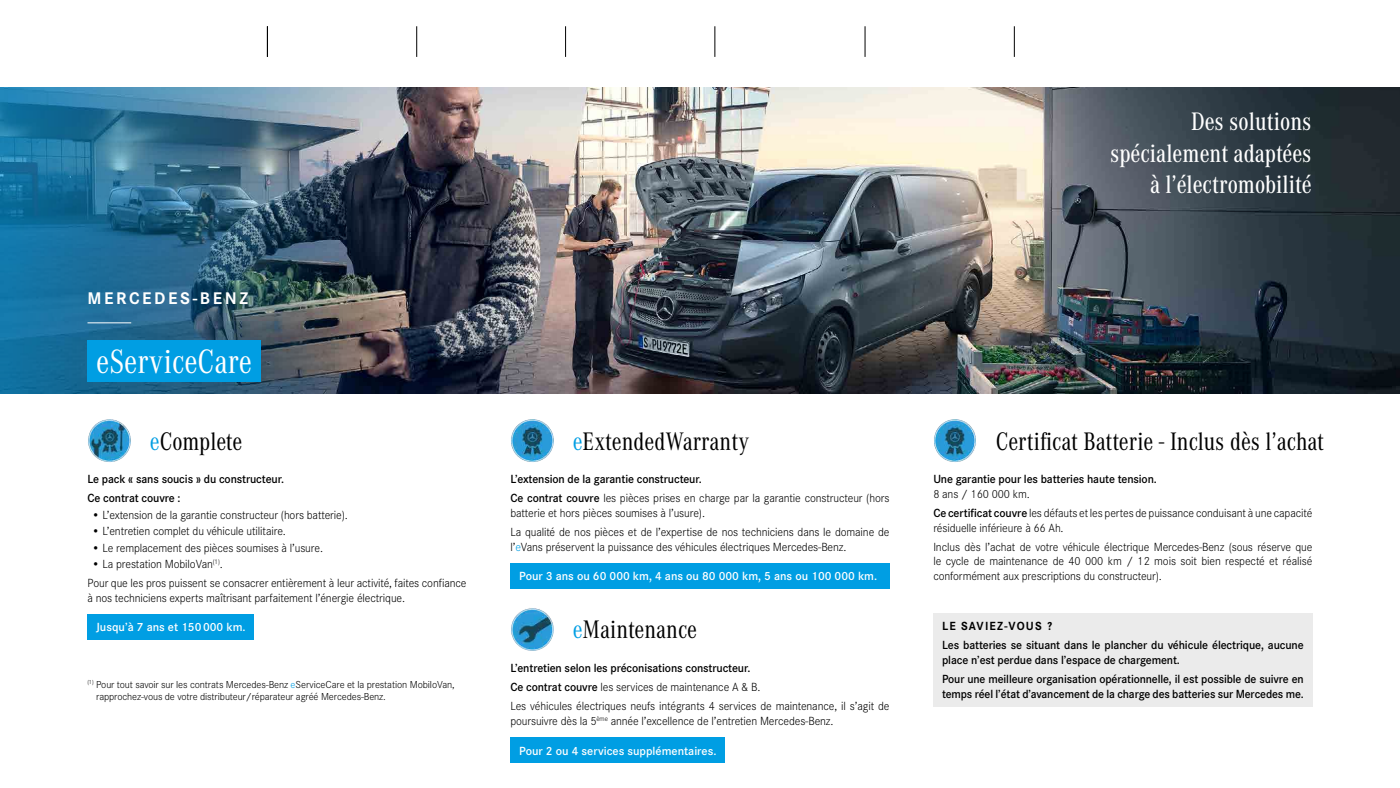
<style>
.page{position:relative;width:1400px;height:788px;background:#fff}
.page>*{position:absolute;margin:0;border:0;box-sizing:border-box;transform-origin:0 0}
.t1{font:35px "Corporate A Con";color:#fff}
.t2{font:26.25px "Corporate A Con";color:#000}
.t3{font:500 26.25px "Corporate A Con";color:#fff}
.t4{font:700 17.5px "Corporate S";letter-spacing:.15em;color:#fff}
.t5{font:300 12.25px/14.7px "Corporate S";letter-spacing:-.01em;color:#000}
.t6{font:600 12.25px/14.7px "Corporate S";letter-spacing:-.01em;color:#000}
.t7{font:600 12.25px/14.7px "Corporate S";letter-spacing:-.01em;color:#000;scale:.96 1}
.t8{font:600 12.25px "Corporate S";color:#fff}
.t9{font:700 12.25px "Corporate S";letter-spacing:.1em;color:#000}
.t10{font:300 10.5px/12.6px "Corporate S";letter-spacing:-.01em;color:#000}
.s1{color:#009ee3}
.s2{font-weight:600}
</style>
<div class="page">
<hr style="left:267px;top:26px;width:1px;height:31px;background:#000">
<hr style="left:416px;top:26px;width:1px;height:31px;background:#000">
<hr style="left:565px;top:26px;width:1px;height:31px;background:#000">
<hr style="left:714px;top:26px;width:1px;height:31px;background:#000">
<hr style="left:865px;top:26px;width:1px;height:31px;background:#000">
<hr style="left:1014px;top:26px;width:1px;height:31px;background:#000">
<img style="left:358px;top:88px;width:1042px;height:306px">
<div style="left:933px;top:613px;width:379px;height:93px;background:#ebebeb"></div>
<img style="left:0;top:88px;width:358px;height:306px">
<hr style="left:88px;top:322px;width:43px;height:1px;background:#fff">
<div style="left:88px;top:340px;width:173px;height:41px;background:#009ee3"></div>
<img style="left:88px;top:419px;width:43px;height:43px;border-radius:22px">
<img style="left:510px;top:419px;width:44px;height:43px;border-radius:22px">
<div style="left:87px;top:614px;width:167px;height:26px;background:#009ee3"></div>
<div style="left:510px;top:563px;width:380px;height:25px;background:#009ee3"></div>
<img style="left:510px;top:607px;width:44px;height:44px;border-radius:22px">
<div style="left:510px;top:737px;width:215px;height:26px;background:#009ee3"></div>
<img style="left:933px;top:419px;width:44px;height:43px;border-radius:22px">
<p class="t4" style="left:88px;top:286px;width:162px">MERCEDES-BENZ</p>
<p class="t1" style="left:96px;top:339px;width:157px">eServiceCare</p>
<p class="t2" style="left:150px;top:424px;width:94px"><span class="s1">e</span>Complete</p>
<p class="t2" style="left:573px;top:424px;width:178px"><span class="s1">e</span>ExtendedWarranty</p>
<p class="t6" style="left:88px;top:471px;width:198px">Le pack « sans soucis » du constructeur.</p>
<p class="t6" style="left:88px;top:490px;width:95px">Ce contrat couvre :</p>
<p class="t5" style="left:92px;top:506px;width:258px">• L’extension de la garantie constructeur (hors batterie).</p>
<p class="t5" style="left:92px;top:523px;width:196px">• L’entretien complet du véhicule utilitaire.</p>
<p class="t5" style="left:92px;top:539px;width:233px">• Le remplacement des pièces soumises à l’usure.</p>
<p class="t5" style="left:92px;top:556px;width:133px">• La prestation MobiloVan<sup>(1)</sup>.</p>
<p class="t5" style="left:88px;top:575px;width:381px">Pour que les pros puissent se consacrer entièrement à leur activité, faites confiance à nos techniciens experts maîtrisant parfaitement l’énergie électrique.</p>
<p class="t8" style="left:96px;top:618px;width:151px">Jusqu’à 7 ans et 150 000 km.</p>
<p class="t10" style="left:96px;top:677px;width:360px;text-indent:-9px"><sup>(1)</sup> Pour tout savoir sur les contrats Mercedes-Benz <span class="s1">e</span>ServiceCare et la prestation MobiloVan, rapprochez-vous de votre distributeur/réparateur agréé Mercedes-Benz.</p>
<p class="t6" style="left:510px;top:471px;width:193px">L’extension de la garantie constructeur.</p>
<p class="t5" style="left:510px;top:490px;width:381px"><span class="s2">Ce contrat couvre</span> les pièces prises en charge par la garantie constructeur (hors batterie et hors pièces soumises à l’usure).</p>
<p class="t5" style="left:510px;top:524px;width:381px">La qualité de nos pièces et de l’expertise de nos techniciens dans le domaine de l’<span class="s1">e</span>Vans préservent la puissance des véhicules électriques Mercedes-Benz.</p>
<p class="t8" style="left:519px;top:567px;width:360px">Pour 3 ans ou 60 000 km, 4 ans ou 80 000 km, 5 ans ou 100 000 km.</p>
<p class="t2" style="left:573px;top:612px;width:126px"><span class="s1">e</span>Maintenance</p>
<p class="t6" style="left:510px;top:660px;width:242px">L’entretien selon les préconisations constructeur.</p>
<p class="t5" style="left:510px;top:679px;width:252px"><span class="s2">Ce contrat couvre</span> les services de maintenance A &amp; B.</p>
<p class="t5" style="left:510px;top:698px;width:381px">Les véhicules électriques neufs intégrants 4 services de maintenance, il s’agit de poursuivre dès la 5<sup>ème</sup> année l’excellence de l’entretien Mercedes-Benz.</p>
<p class="t8" style="left:519px;top:742px;width:199px">Pour 2 ou 4 services supplémentaires.</p>
<p class="t3" style="left:1191px;top:105px;width:122px">Des solutions</p>
<p class="t3" style="left:1110px;top:136px;width:203px">spécialement adaptées</p>
<p class="t3" style="left:1150px;top:168px;width:163px">à l’électromobilité</p>
<p class="t2" style="left:996px;top:424px;width:330px">Certificat Batterie - Inclus dès l’achat</p>
<p class="t6" style="left:933px;top:471px;width:225px">Une garantie pour les batteries haute tension.</p>
<p class="t5" style="left:933px;top:486px;width:98px">8 ans / 160 000 km.</p>
<p class="t5" style="left:933px;top:505px;width:381px"><span class="s2">Ce certificat couvre</span> les défauts et les pertes de puissance conduisant à une capacité résiduelle inférieure à 66 Ah.</p>
<p class="t5" style="left:933px;top:538px;width:381px;text-align:justify">Inclus dès l’achat de votre véhicule électrique Mercedes-Benz (sous réserve que le cycle de maintenance de 40 000 km / 12 mois soit bien respecté et réalisé conformément aux prescriptions du constructeur).</p>
<p class="t9" style="left:942px;top:617px;width:112px">LE SAVIEZ-VOUS ?</p>
<p class="t6" style="left:942px;top:637px;width:363px">Les batteries se situant dans le plancher du véhicule électrique, aucune place n’est perdue dans l’espace de chargement.</p>
<p class="t7" style="left:942px;top:671px;width:378px">Pour une meilleure organisation opérationnelle, il est possible de suivre en temps réel l’état d’avancement de la charge des batteries sur Mercedes me.</p>
</div>
